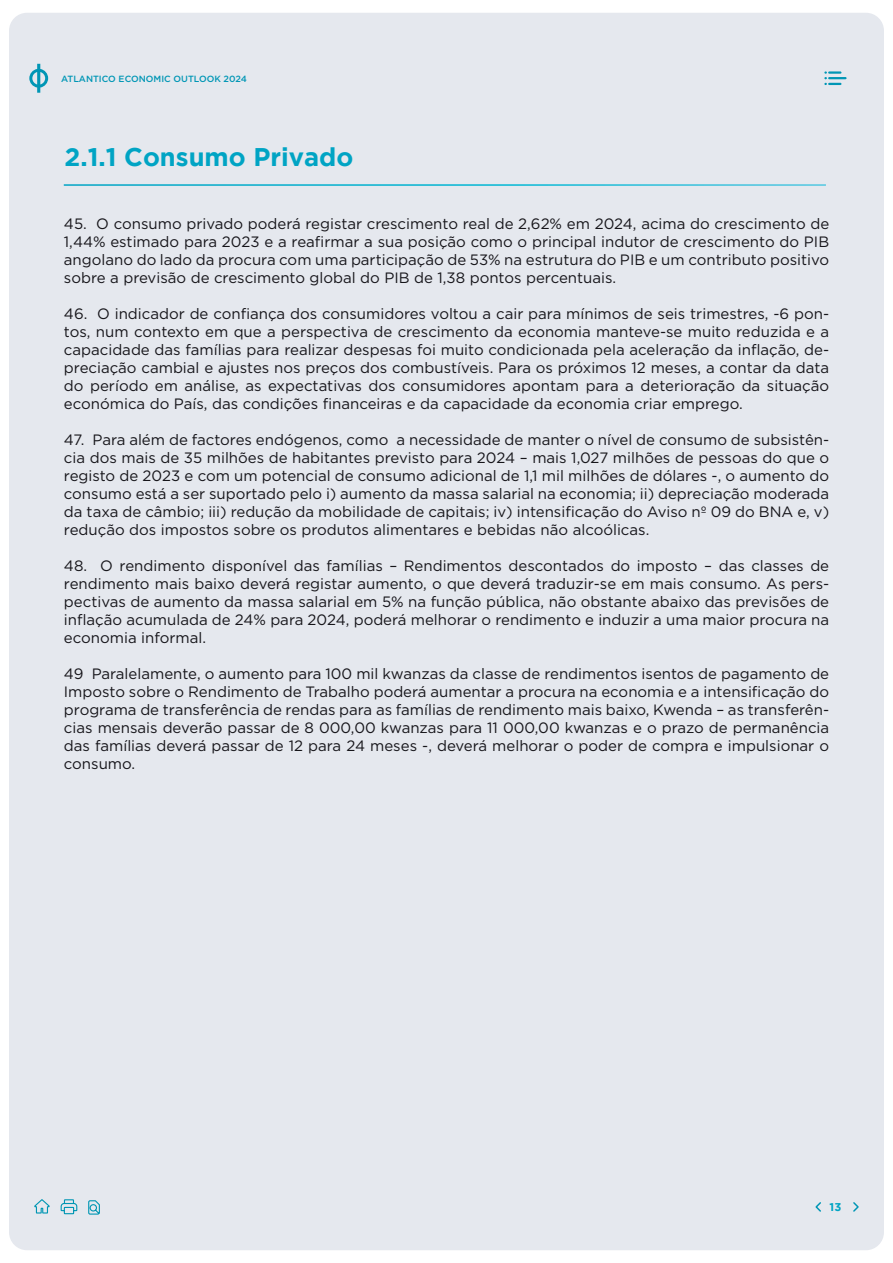
<style>
.page{position:relative;width:893px;height:1263px;background:#fff}
.page>*{position:absolute;margin:0;border:0;box-sizing:border-box;transform-origin:0 0}
.Titulos{font:700 25.5px "Gotham";color:#00a4c4}
.Texto{font:15px/18px "Gotham";color:#16151a;text-align:justify}
.t1{font:700 11.25px "Gotham";color:#00a4c4}
.t2{font:500 9px "Gotham";color:#0096b5}
</style>
<div class="page">
<div style="left:9px;top:13px;width:875px;height:1237px;background:#e5e8ee;border-radius:18px"></div>
<svg style="left:29px;top:64px;width:19px;height:29px"></svg>
<svg style="left:825px;top:71px;width:20px;height:14px"></svg>
<svg style="left:34px;top:1199px;width:66px;height:16px"></svg>
<svg style="left:815px;top:1202px;width:44px;height:10px"></svg>
<hr style="left:64px;top:184px;width:762px;height:2px;background:#fff">
<p class="t2" style="left:61px;top:73px;width:187px">ATLANTICO ECONOMIC OUTLOOK 2024</p>
<p class="Titulos" style="left:65px;top:142px;width:290px">2.1.1 Consumo Privado</p>
<p class="Texto" style="left:64px;top:214px;width:767px">45. O consumo privado poderá registar crescimento real de 2,62% em 2024, acima do crescimento de 1,44% estimado para 2023 e a reafirmar a sua posição como o principal indutor de crescimento do PIB angolano do lado da procura com uma participação de 53% na estrutura do PIB e um contributo positivo sobre a previsão de crescimento global do PIB de 1,38 pontos percentuais.</p>
<p class="Texto" style="left:64px;top:304px;width:767px">46. O indicador de confiança dos consumidores voltou a cair para mínimos de seis trimestres, -6 pon&shy;tos, num contexto em que a perspectiva de crescimento da economia manteve-se muito reduzida e a capacidade das famílias para realizar despesas foi muito condicionada pela aceleração da inflação, de&shy;preciação cambial e ajustes nos preços dos combustíveis. Para os próximos 12 meses, a contar da data do período em análise, as expectativas dos consumidores apontam para a deterioração da situação económica do País, das condições financeiras e da capacidade da economia criar emprego.</p>
<p class="Texto" style="left:64px;top:430px;width:767px">47. Para além de factores endógenos, como a necessidade de manter o nível de consumo de subsistên&shy;cia dos mais de 35 milhões de habitantes previsto para 2024 – mais 1,027 milhões de pessoas do que o registo de 2023 e com um potencial de consumo adicional de 1,1 mil milhões de dólares -, o aumento do consumo está a ser suportado pelo i) aumento da massa salarial na economia; ii) depreciação moderada da taxa de câmbio; iii) redução da mobilidade de capitais; iv) intensificação do Aviso nº 09 do BNA e, v) redução dos impostos sobre os produtos alimentares e bebidas não alcoólicas.</p>
<p class="Texto" style="left:64px;top:556px;width:767px">48. O rendimento disponível das famílias – Rendimentos descontados do imposto – das classes de rendimento mais baixo deverá registar aumento, o que deverá traduzir-se em mais consumo. As pers&shy;pectivas de aumento da massa salarial em 5% na função pública, não obstante abaixo das previsões de inflação acumulada de 24% para 2024, poderá melhorar o rendimento e induzir a uma maior procura na economia informal.</p>
<p class="Texto" style="left:64px;top:664px;width:767px">49 Paralelamente, o aumento para 100 mil kwanzas da classe de rendimentos isentos de pagamento de Imposto sobre o Rendimento de Trabalho poderá aumentar a procura na economia e a intensificação do programa de transferência de rendas para as famílias de rendimento mais baixo, Kwenda – as transferên&shy;cias mensais deverão passar de 8 000,00 kwanzas para 11 000,00 kwanzas e o prazo de permanência das famílias deverá passar de 12 para 24 meses -, deverá melhorar o poder de compra e impulsionar o consumo.</p>
<p class="t1" style="left:830px;top:1200px;width:13px">13</p>
</div>
